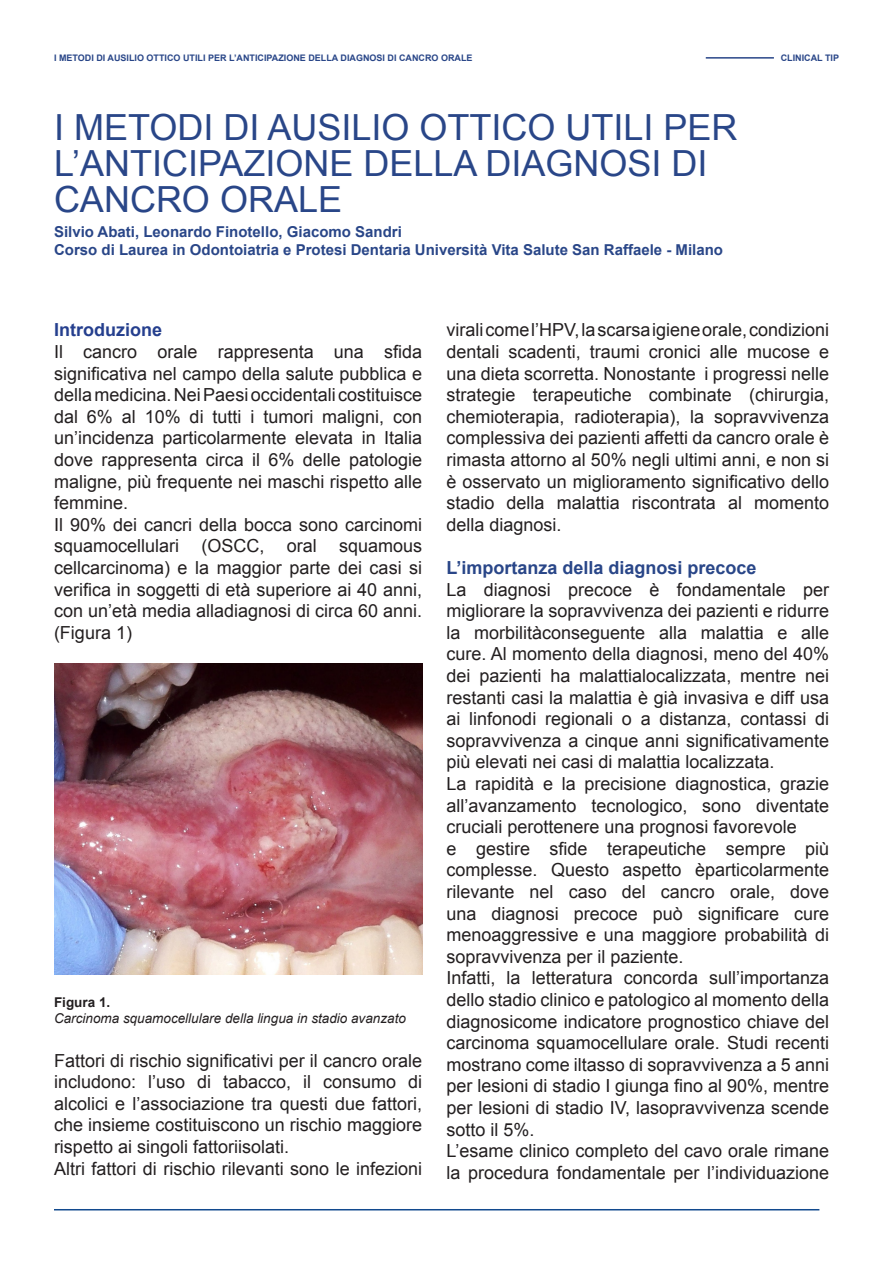
<style>
.page{position:relative;width:893px;height:1263px;background:#fff}
.page>*{position:absolute;margin:0;border:0;box-sizing:border-box;transform-origin:0 0}
.t1{font:36px/36px "Arial";color:#294688}
.t2{font:18px/21.6px "Arial";color:#231f20;text-align:justify}
.t3{font:700 18px "Arial";color:#294688}
.t4{font:700 18px "Arial";color:#253f8e}
.t5{font:700 15px "Arial";color:#294688}
.t6{font:italic 13.5px "Arial";color:#231f20}
.t7{font:700 13.5px "Arial";color:#231f20}
.t8{font:700 9px "Arial";color:#294688}
</style>
<div class="page">
<hr style="left:706px;top:57px;width:68px;height:2px;background:#294688">
<hr style="left:54px;top:1209px;width:765px;height:1px;background:#124a8e">
<img style="left:54px;top:664px;width:368px;height:311px">
<p class="t8" style="left:54px;top:51px;width:420px">I METODI DI AUSILIO OTTICO UTILI PER L’ANTICIPAZIONE DELLA DIAGNOSI DI CANCRO ORALE</p>
<p class="t8" style="left:781px;top:51px;width:60px">CLINICAL TIP</p>
<p class="t1" style="left:54px;top:110px;width:685px">I METODI DI AUSILIO OTTICO UTILI PER<br>L’ANTICIPAZIONE DELLA DIAGNOSI DI<br>CANCRO ORALE</p>
<p class="t5" style="left:54px;top:222px;width:349px">Silvio Abati, Leonardo Finotello, Giacomo Sandri</p>
<p class="t5" style="left:54px;top:240px;width:671px">Corso di Laurea in Odontoiatria e Protesi Dentaria Università Vita Salute San Raffaele - Milano</p>
<p class="t4" style="left:54px;top:318px;width:110px">Introduzione</p>
<p class="t2" style="left:54px;top:341px;width:370px">Il cancro orale rappresenta una sfida significativa nel campo della salute pubblica e della medicina. Nei Paesi occidentali costituisce dal 6% al 10% di tutti i tumori maligni, con un’incidenza particolarmente elevata in Italia dove rappresenta circa il 6% delle patologie maligne, più frequente nei maschi rispetto alle femmine.</p>
<p class="t2" style="left:54px;top:514px;width:370px">Il 90% dei cancri della bocca sono carcinomi squamocellulari (OSCC, oral squamous cellcarcinoma) e la maggior parte dei casi si verifica in soggetti di età superiore ai 40 anni, con un’età media alladiagnosi di circa 60 anni. (Figura 1)</p>
<p class="t7" style="left:54px;top:993px;width:58px">Figura 1.</p>
<p class="t6" style="left:54px;top:1010px;width:353px">Carcinoma squamocellulare della lingua in stadio avanzato</p>
<p class="t2" style="left:54px;top:1050px;width:370px">Fattori di rischio significativi per il cancro orale includono: l’uso di tabacco, il consumo di alcolici e l’associazione tra questi due fattori, che insieme costituiscono un rischio maggiore rispetto ai singoli fattoriisolati.</p>
<p class="t2" style="left:54px;top:1158px;width:370px">Altri fattori di rischio rilevanti sono le infezioni</p>
<p class="t2" style="left:446px;top:319px;width:384px">virali come l’HPV, la scarsa igiene orale, condizioni dentali scadenti, traumi cronici alle mucose e una dieta scorretta. Nonostante i progressi nelle strategie terapeutiche combinate (chirurgia, chemioterapia, radioterapia), la sopravvivenza complessiva dei pazienti affetti da cancro orale è rimasta attorno al 50% negli ultimi anni, e non si è osservato un miglioramento significativo dello stadio della malattia riscontrata al momento della diagnosi.</p>
<p class="t3" style="left:446px;top:556px;width:312px">L’importanza della diagnosi precoce</p>
<p class="t2" style="left:446px;top:579px;width:384px">La diagnosi precoce è fondamentale per migliorare la sopravvivenza dei pazienti e ridurre la morbilitàconseguente alla malattia e alle cure. Al momento della diagnosi, meno del 40% dei pazienti ha malattialocalizzata, mentre nei restanti casi la malattia è già invasiva e diff usa ai linfonodi regionali o a distanza, contassi di sopravvivenza a cinque anni significativamente più elevati nei casi di malattia localizzata.</p>
<p class="t2" style="left:446px;top:773px;width:384px">La rapidità e la precisione diagnostica, grazie all’avanzamento tecnologico, sono diventate cruciali perottenere una prognosi favorevole</p>
<p class="t2" style="left:446px;top:838px;width:384px">e gestire sfide terapeutiche sempre più complesse. Questo aspetto èparticolarmente rilevante nel caso del cancro orale, dove una diagnosi precoce può significare cure menoaggressive e una maggiore probabilità di sopravvivenza per il paziente.</p>
<p class="t2" style="left:446px;top:967px;width:384px">Infatti, la letteratura concorda sull’importanza dello stadio clinico e patologico al momento della diagnosicome indicatore prognostico chiave del carcinoma squamocellulare orale. Studi recenti mostrano come iltasso di sopravvivenza a 5 anni per lesioni di stadio I giunga fino al 90%, mentre per lesioni di stadio IV, lasopravvivenza scende sotto il 5%.</p>
<p class="t2" style="left:446px;top:1140px;width:384px">L’esame clinico completo del cavo orale rimane la procedura fondamentale per l’individuazione</p>
</div>
